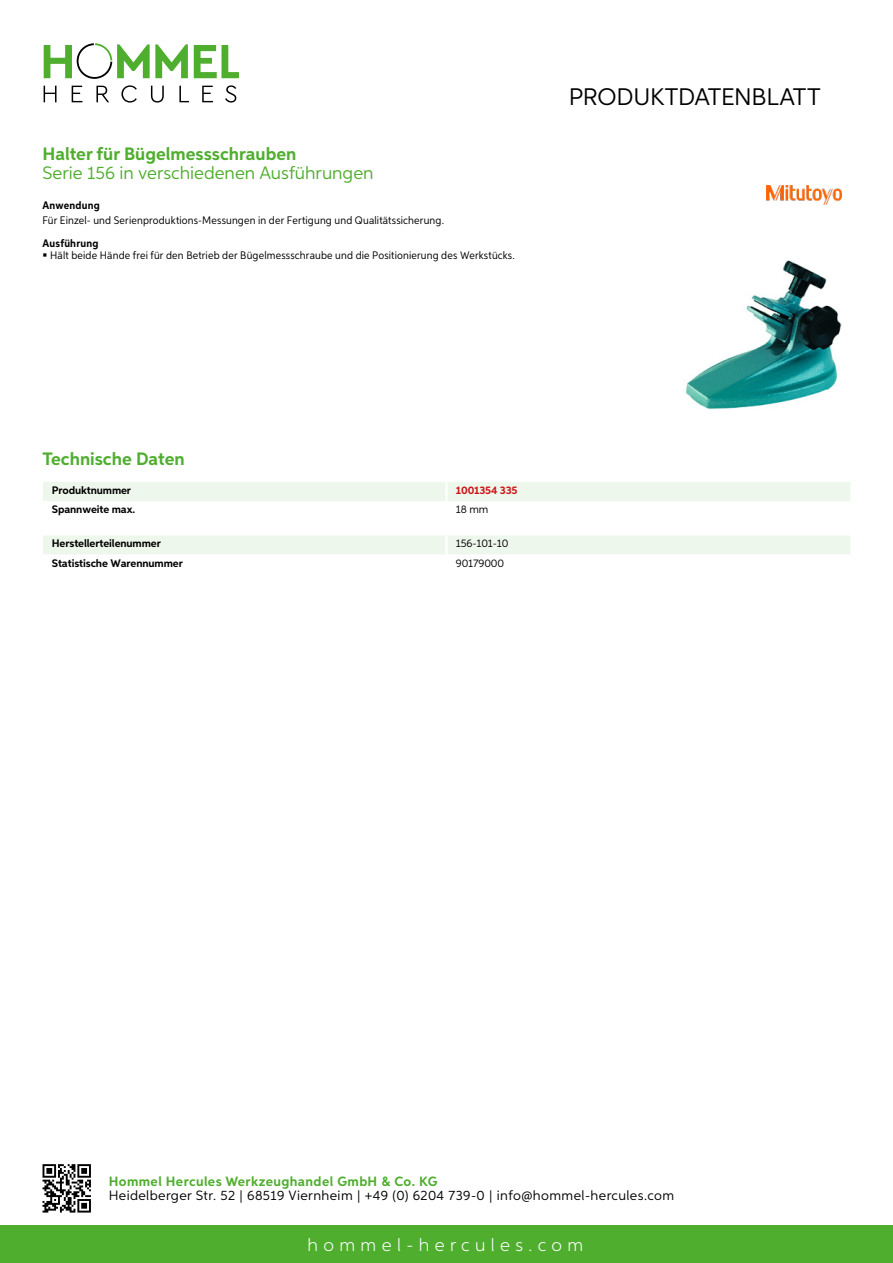
<style>
.page{position:relative;width:893px;height:1263px;background:#fff}
.page>*{position:absolute;margin:0;border:0;box-sizing:border-box;transform-origin:0 0}
.t1{font:24px "Aspira";letter-spacing:-.01em;color:#000}
.t2{font:700 18px "Aspira";color:#50ae2f}
.t3{font:18px "Aspira";color:#50ae2f}
.t4{font:300 18px "Aspira";letter-spacing:.3em;color:#fff}
.t5{font:13.5px "Aspira";letter-spacing:.03em;color:#000}
.t6{font:700 13.5px "Aspira";letter-spacing:.03em;color:#50ae2f}
.t7{font:10.95px "Aspira Nar";letter-spacing:.015em;color:#000}
.t8{font:700 10.95px "Aspira";letter-spacing:-.01em;color:#000}
.t9{font:10.95px "Aspira";letter-spacing:-.01em;color:#000}
.t10{font:700 10.95px "Aspira Nar";letter-spacing:.02em;color:#000}
.t11{font:700 10.95px "Aspira";letter-spacing:-.01em;color:#cd1013}
</style>
<div class="page">
<div style="left:0;top:1226px;width:893px;height:37px;background:#50ae2f"></div>
<svg style="left:43px;top:1164px;width:48px;height:48px"></svg>
<svg style="left:194px;top:45px;width:45px;height:33px"></svg>
<svg style="left:44px;top:43px;width:144px;height:36px"></svg>
<svg style="left:44px;top:86px;width:13px;height:16px"></svg>
<svg style="left:72px;top:86px;width:10px;height:16px"></svg>
<svg style="left:96px;top:86px;width:13px;height:16px"></svg>
<svg style="left:121px;top:85px;width:16px;height:18px"></svg>
<svg style="left:151px;top:86px;width:13px;height:17px"></svg>
<svg style="left:179px;top:86px;width:10px;height:16px"></svg>
<svg style="left:202px;top:86px;width:11px;height:16px"></svg>
<svg style="left:225px;top:85px;width:11px;height:18px"></svg>
<div style="left:43px;top:482px;width:807px;height:19px;background:#eef7eb"></div>
<div style="left:43px;top:536px;width:807px;height:18px;background:#eef7eb"></div>
<img style="left:685px;top:260px;width:157px;height:149px">
<img style="left:766px;top:185px;width:76px;height:19px">
<h2 class="t2" style="left:43px;top:142px;width:255px">Halter für Bügelmessschrauben</h2>
<h2 class="t3" style="left:43px;top:162px;width:333px">Serie 156 in verschiedenen Ausführungen</h2>
<p class="t10" style="left:43px;top:199px;width:59px">Anwendung</p>
<p class="t7" style="left:43px;top:214px;width:403px">Für Einzel- und Serienproduktions-Messungen in der Fertigung und Qualitätssicherung.</p>
<p class="t10" style="left:43px;top:236px;width:58px">Ausführung</p>
<p class="t7" style="left:50px;top:249px;width:466px">Hält beide Hände frei für den Betrieb der Bügelmessschraube und die Positionierung des Werkstücks.</p>
<h1 class="t1" style="left:569px;top:82px;width:253px">Produktdatenblatt</h1>
<h2 class="t2" style="left:43px;top:448px;width:144px">Technische Daten</h2>
<p class="t8" style="left:52px;top:483px;width:81px">Produktnummer</p>
<p class="t11" style="left:456px;top:483px;width:63px">1001354 335</p>
<p class="t8" style="left:52px;top:502px;width:85px">Spannweite max.</p>
<p class="t9" style="left:456px;top:502px;width:34px">18 mm</p>
<p class="t8" style="left:52px;top:537px;width:111px">Herstellerteilenummer</p>
<p class="t9" style="left:456px;top:537px;width:54px">156-101-10</p>
<p class="t8" style="left:52px;top:556px;width:132px">Statistische Warennummer</p>
<p class="t9" style="left:456px;top:556px;width:50px">90179000</p>
<p class="t6" style="left:109px;top:1172px;width:330px">Hommel Hercules Werkzeughandel GmbH &amp; Co. KG</p>
<p class="t5" style="left:109px;top:1187px;width:567px">Heidelberger Str. 52 | 68519 Viernheim | +49 (0) 6204 739-0 | info@hommel-hercules.com</p>
<h2 class="t4" style="left:307px;top:1234px;width:277px">hommel-hercules.com</h2>
</div>
